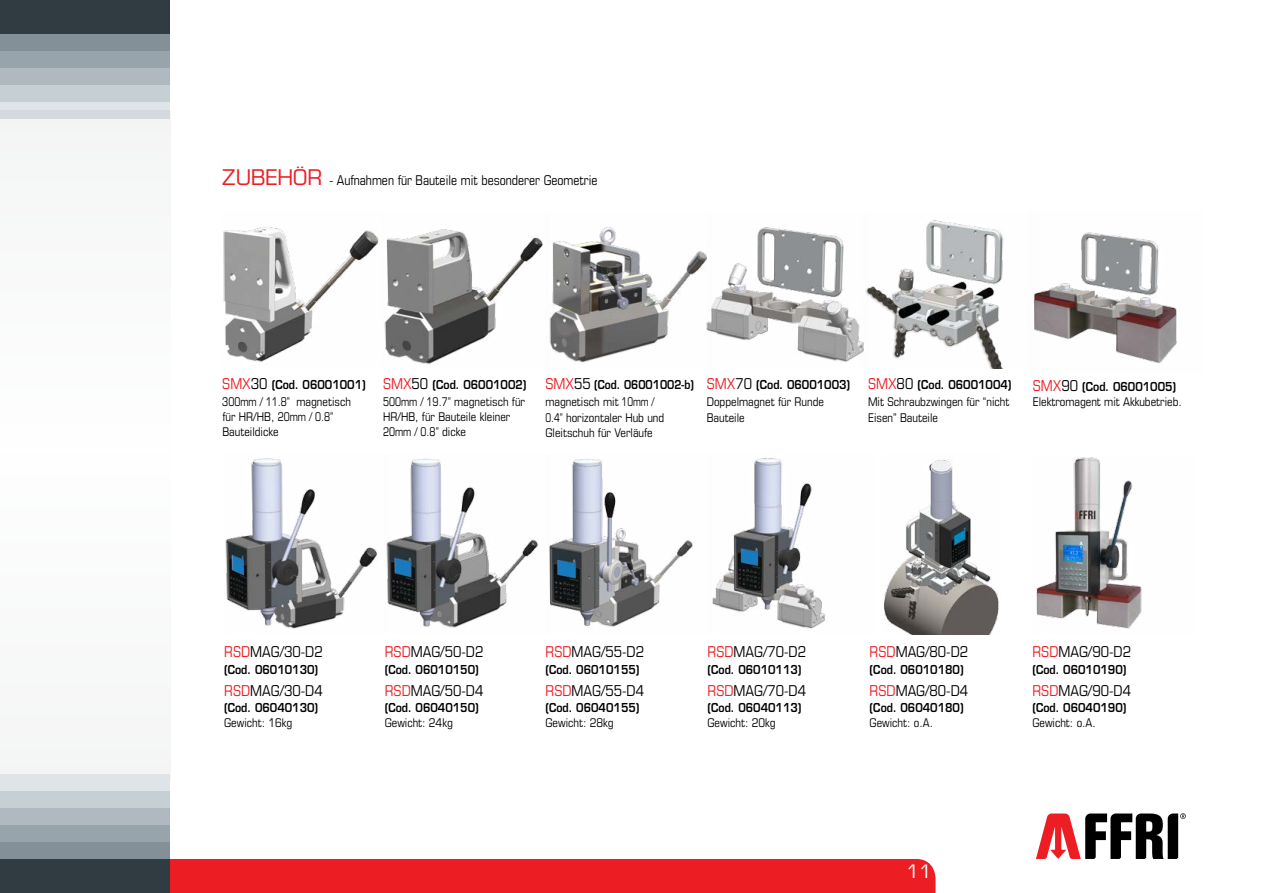
<style>
.page{position:relative;width:1263px;height:893px;background:#fff}
.page>*{position:absolute;margin:0;border:0;box-sizing:border-box;transform-origin:0 0}
.t1{font:18px "Eurostile";color:#fff}
.t2{font:condensed 15px "Eurostile";color:#000}
.t3{font:condensed 13.5px "Eurostile";color:#000}
.t4{font:condensed 12px/16.5px "Eurostile";color:#000}
.t5{font:600 12px "Eurostile";color:#000;scale:.88 1}
.t6{font:condensed 12px/16.5px "Eurostile";color:#000;scale:.9 1}
.s1{font-stretch:normal;font-size:21px;color:#ed1d24}
.s2{font-size:15px;color:#ed1d24}
.s3{font-size:15px}
.s4{font-weight:600;font-stretch:normal}
.s5{color:#ed1d24}
</style>
<div class="page">
<img style="left:868px;top:220px;width:136px;height:149px">
<img style="left:223px;top:227px;width:320px;height:137px">
<img style="left:549px;top:227px;width:158px;height:136px">
<img style="left:707px;top:227px;width:161px;height:135px">
<img style="left:1036px;top:457px;width:106px;height:172px">
<img style="left:884px;top:459px;width:115px;height:176px">
<img style="left:225px;top:458px;width:152px;height:171px">
<img style="left:550px;top:459px;width:143px;height:168px">
<img style="left:712px;top:458px;width:113px;height:171px">
<img style="left:386px;top:458px;width:164px;height:170px">
<img style="left:1034px;top:232px;width:143px;height:131px">
<div style="left:170px;top:859px;width:765px;height:34px;background:#ed1d24"></div>
<svg style="left:1036px;top:813px;width:150px;height:46px"></svg>
<div style="left:0;top:93px;width:170px;height:26px;background:#dfe4e8"></div>
<div style="left:0;top:76px;width:170px;height:26px;background:#c6cfd4"></div>
<div style="left:0;top:59px;width:170px;height:26px;background:#afb9bf"></div>
<div style="left:0;top:42px;width:170px;height:26px;background:#98a4ab"></div>
<div style="left:0;top:25px;width:170px;height:26px;background:#839097"></div>
<div style="left:0;top:0;width:170px;height:34px;background:#303b42"></div>
<div style="left:0;top:110px;width:170px;height:671px;background:#f9f9fa"></div>
<div style="left:0;top:774px;width:170px;height:25px;background:#dfe4e8"></div>
<div style="left:0;top:791px;width:170px;height:25px;background:#c6cfd4"></div>
<div style="left:0;top:808px;width:170px;height:25px;background:#afb9bf"></div>
<div style="left:0;top:825px;width:170px;height:25px;background:#98a4ab"></div>
<div style="left:0;top:842px;width:170px;height:25px;background:#839097"></div>
<div style="left:0;top:859px;width:170px;height:34px;background:#303b42"></div>
<p class="t3" style="left:222px;top:172px;width:377px"><span class="s1">ZUBEHÖR</span> - Aufnahmen für Bauteile mit besonderer Geometrie</p>
<p class="t6" style="left:222px;top:377px;width:161px"><span class="s2">SMX</span><span class="s3">30</span> <span class="s4">(Cod. 06001001)<br></span>300mm / 11.8” magnetisch</p>
<p class="t4" style="left:222px;top:409px;width:113px;line-height:15px">für HR/HB, 20mm / 0.8”<br>Bauteildicke</p>
<p class="t6" style="left:383px;top:377px;width:161px"><span class="s2">SMX</span><span class="s3">50</span> <span class="s4">(Cod. 06001002)<br></span>500mm / 19.7” magnetisch für</p>
<p class="t4" style="left:383px;top:409px;width:129px;line-height:15px">HR/HB, für Bauteile kleiner<br>20mm / 0.8” dicke</p>
<p class="t4" style="left:545px;top:377px;width:150px"><span class="s2">SMX</span><span class="s3">55</span> <span class="s4">(Cod. 06001002-b) </span>magnetisch mit 10mm /<br>0.4” horizontaler Hub und</p>
<p class="t4" style="left:545px;top:425px;width:109px">Gleitschuh für Verläufe</p>
<p class="t4" style="left:707px;top:377px;width:145px"><span class="s2">SMX</span><span class="s3">70</span> <span class="s4">(Cod. 06001003)<br></span>Doppelmagnet für Runde<br>Bauteile</p>
<p class="t4" style="left:868px;top:377px;width:145px"><span class="s2">SMX</span><span class="s3">80</span> <span class="s4">(Cod. 06001004)<br></span>Mit Schraubzwingen für “nicht<br>Eisen” Bauteile</p>
<p class="t4" style="left:1033px;top:379px;width:151px;line-height:15px"><span class="s2">SMX</span><span class="s3">90</span> <span class="s4">(Cod. 06001005)<br></span>Elektromagent mit Akkubetrieb.</p>
<p class="t2" style="left:224px;top:643px;width:100px"><span class="s5">RSD</span>MAG/30-D2</p>
<p class="t5" style="left:224px;top:662px;width:108px">(Cod. 06010130)</p>
<p class="t2" style="left:224px;top:681px;width:100px"><span class="s5">RSD</span>MAG/30-D4</p>
<p class="t5" style="left:224px;top:700px;width:108px">(Cod. 06040130)</p>
<p class="t4" style="left:224px;top:714px;width:70px">Gewicht: 16kg</p>
<p class="t2" style="left:385px;top:643px;width:100px"><span class="s5">RSD</span>MAG/50-D2</p>
<p class="t5" style="left:385px;top:662px;width:108px">(Cod. 06010150)</p>
<p class="t2" style="left:385px;top:681px;width:100px"><span class="s5">RSD</span>MAG/50-D4</p>
<p class="t5" style="left:385px;top:700px;width:108px">(Cod. 06040150)</p>
<p class="t4" style="left:385px;top:714px;width:70px">Gewicht: 24kg</p>
<p class="t2" style="left:545px;top:643px;width:100px"><span class="s5">RSD</span>MAG/55-D2</p>
<p class="t5" style="left:545px;top:662px;width:108px">(Cod. 06010155)</p>
<p class="t2" style="left:545px;top:681px;width:100px"><span class="s5">RSD</span>MAG/55-D4</p>
<p class="t5" style="left:545px;top:700px;width:108px">(Cod. 06040155)</p>
<p class="t4" style="left:545px;top:714px;width:70px">Gewicht: 28kg</p>
<p class="t2" style="left:707px;top:643px;width:100px"><span class="s5">RSD</span>MAG/70-D2</p>
<p class="t5" style="left:707px;top:662px;width:108px">(Cod. 06010113)</p>
<p class="t2" style="left:707px;top:681px;width:100px"><span class="s5">RSD</span>MAG/70-D4</p>
<p class="t5" style="left:707px;top:700px;width:108px">(Cod. 06040113)</p>
<p class="t4" style="left:707px;top:714px;width:70px">Gewicht: 20kg</p>
<p class="t2" style="left:870px;top:643px;width:100px"><span class="s5">RSD</span>MAG/80-D2</p>
<p class="t5" style="left:870px;top:662px;width:108px">(Cod. 06010180)</p>
<p class="t2" style="left:870px;top:681px;width:100px"><span class="s5">RSD</span>MAG/80-D4</p>
<p class="t5" style="left:870px;top:700px;width:108px">(Cod. 06040180)</p>
<p class="t4" style="left:870px;top:714px;width:65px">Gewicht: o.A.</p>
<h1 class="t1" style="left:907px;top:860px;width:26px">11</h1>
<p class="t2" style="left:1032px;top:643px;width:100px"><span class="s5">RSD</span>MAG/90-D2</p>
<p class="t5" style="left:1032px;top:662px;width:108px">(Cod. 06010190)</p>
<p class="t2" style="left:1032px;top:681px;width:100px"><span class="s5">RSD</span>MAG/90-D4</p>
<p class="t5" style="left:1032px;top:700px;width:108px">(Cod. 06040190)</p>
<p class="t4" style="left:1032px;top:714px;width:65px">Gewicht: o.A.</p>
</div>
